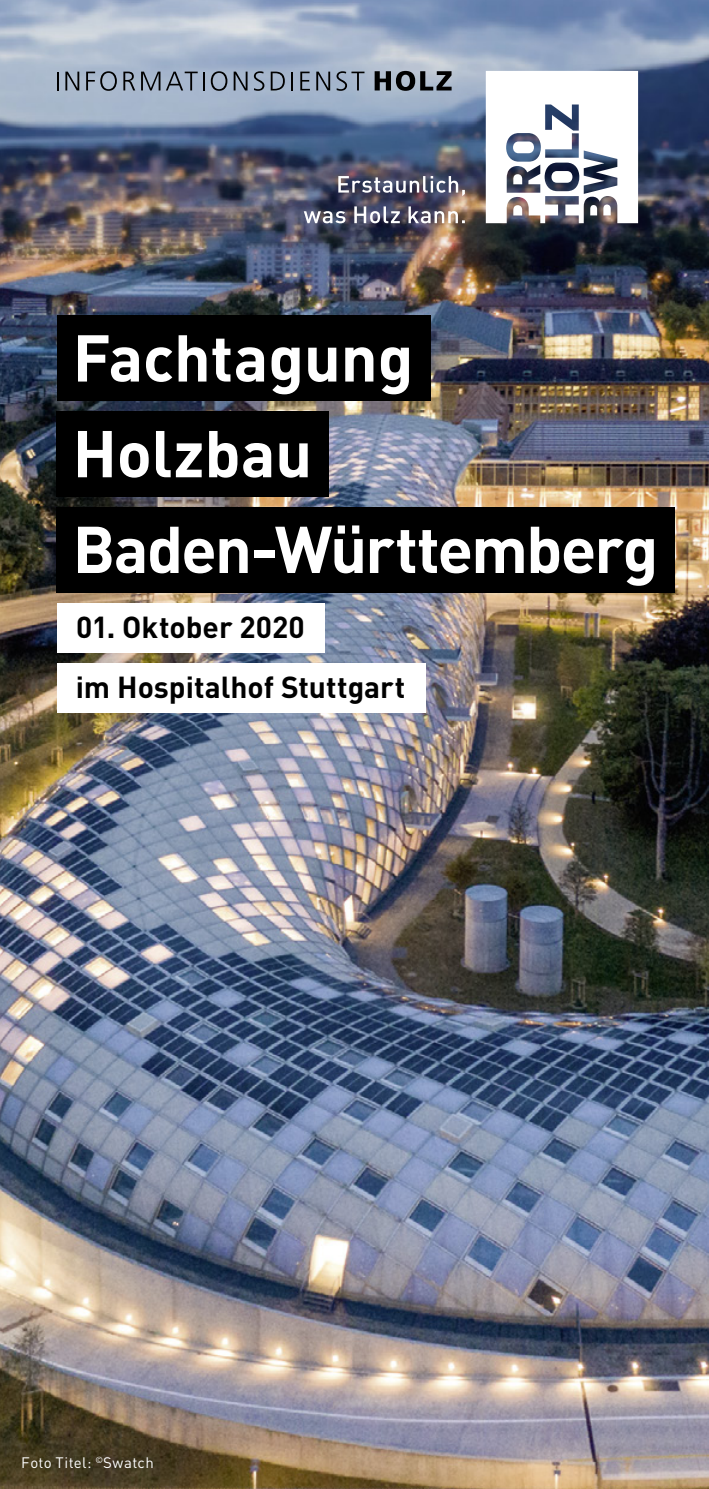
<style>
.page{position:relative;width:709px;height:1489px;background:#fff}
.page>*{position:absolute;margin:0;border:0;box-sizing:border-box;transform-origin:0 0}
.t1{font:700 65px/95.8px "DIN";letter-spacing:-.01em;color:#fff}
.t2{font:700 30px/60.2px "DIN";color:#000}
.t3{font:15px "DIN";letter-spacing:.025em;color:#fff}
</style>
<div class="page">
<img style="left:0;top:0;width:709px;height:1488px">
<svg style="left:57px;top:72px;width:2px;height:18px"></svg>
<svg style="left:65px;top:72px;width:14px;height:18px"></svg>
<svg style="left:86px;top:71px;width:31px;height:20px"></svg>
<svg style="left:123px;top:72px;width:12px;height:18px"></svg>
<svg style="left:141px;top:72px;width:19px;height:18px"></svg>
<svg style="left:166px;top:72px;width:39px;height:18px"></svg>
<svg style="left:211px;top:71px;width:16px;height:20px"></svg>
<svg style="left:234px;top:72px;width:13px;height:18px"></svg>
<svg style="left:254px;top:71px;width:10px;height:20px"></svg>
<svg style="left:271px;top:72px;width:14px;height:18px"></svg>
<svg style="left:291px;top:72px;width:2px;height:18px"></svg>
<svg style="left:300px;top:72px;width:10px;height:18px"></svg>
<svg style="left:316px;top:72px;width:14px;height:18px"></svg>
<svg style="left:336px;top:71px;width:28px;height:20px"></svg>
<svg style="left:374px;top:71px;width:77px;height:20px;background:#5b6169"></svg>
<svg style="left:486px;top:71px;width:152px;height:152px"></svg>
<svg style="left:304px;top:206px;width:161px;height:17px"></svg>
<svg style="left:338px;top:176px;width:127px;height:20px"></svg>
<div style="left:57px;top:315px;width:373px;height:85px;background:#000"></div>
<div style="left:57px;top:411px;width:272px;height:85px;background:#000"></div>
<div style="left:57px;top:507px;width:618px;height:85px;background:#000"></div>
<div style="left:57px;top:602px;width:267px;height:50px;background:#fff"></div>
<div style="left:57px;top:663px;width:368px;height:49px;background:#fff"></div>
<h1 class="t1" style="left:73px;top:307px;width:342px">Fachtagung</h1>
<h1 class="t1" style="left:73px;top:403px;width:587px">Holzbau<br>Baden-Württemberg</h1>
<p class="t2" style="left:76px;top:596px;width:331px">01. Oktober 2020<br>im Hospitalhof Stuttgart</p>
<p class="t3" style="left:21px;top:1452px;width:134px">Foto Titel: <sup>©</sup>Swatch</p>
</div>
